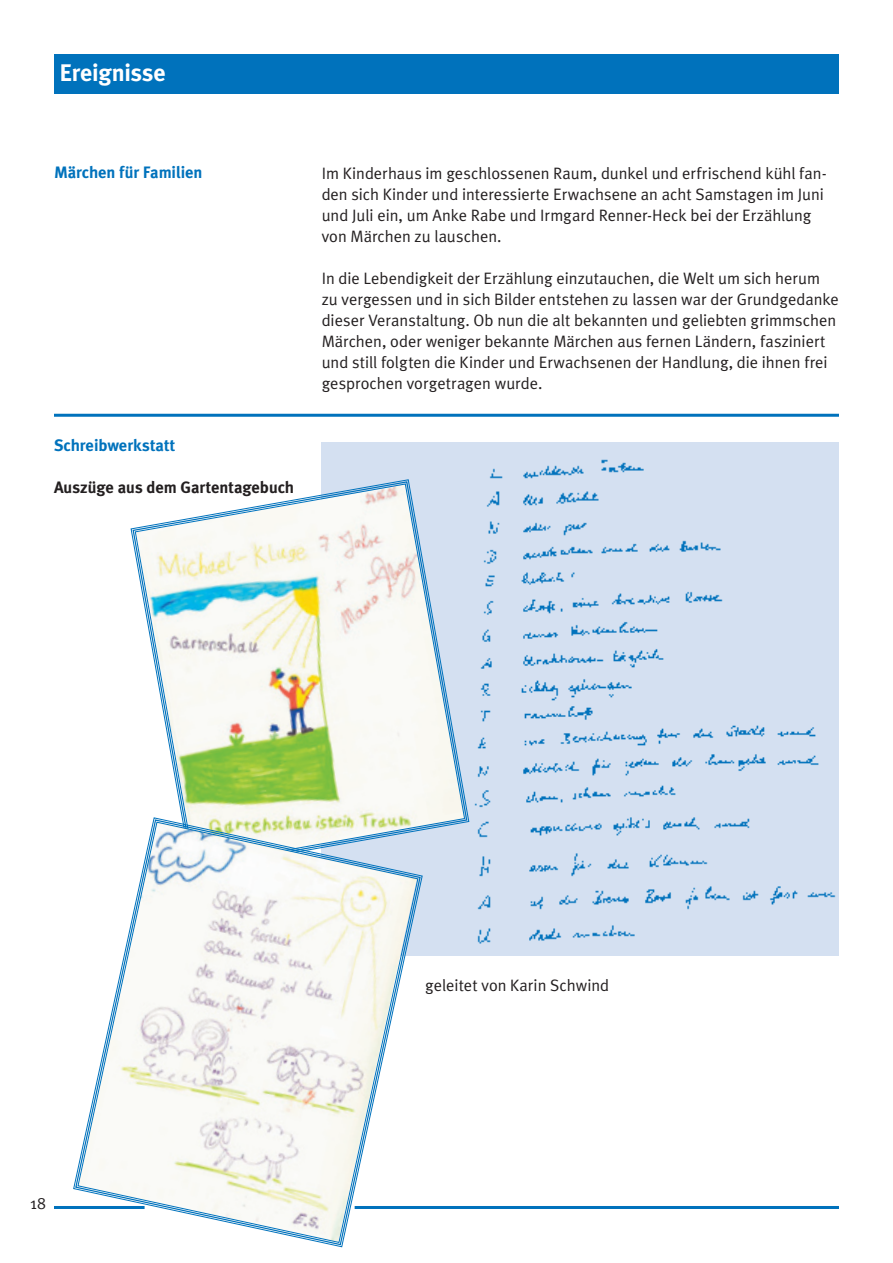
<style>
.page{position:relative;width:893px;height:1263px;background:#fff}
.page>*{position:absolute;margin:0;border:0;box-sizing:border-box;transform-origin:0 0}
.t1{font:700 24px "Meta Plus";letter-spacing:-.01em;color:#fff}
.t2{font:16.5px/21px "Meta Plus Normal";color:#231f20}
.t3{font:700 16.5px "Meta Plus";letter-spacing:-.005em;color:#0072bc}
.t4{font:700 16.5px "Meta Plus";letter-spacing:-.005em;color:#231f20}
</style>
<div class="page">
<div style="left:322px;top:442px;width:517px;height:513px;background:#d4e0f1"></div>
<img style="left:469px;top:459px;width:367px;height:485px">
<div style="left:54px;top:54px;width:785px;height:40px;background:#0072bc"></div>
<hr style="left:54px;top:414px;width:785px;height:3px;background:#0072bc">
<hr style="left:54px;top:1206px;width:785px;height:3px;background:#0072bc">
<svg style="left:135px;top:483px;width:330px;height:347px"></svg>
<svg style="left:74px;top:819px;width:347px;height:427px"></svg>
<svg style="left:77px;top:821px;width:342px;height:422px"></svg>
<h1 class="t1" style="left:60px;top:59px;width:108px">Ereignisse</h1>
<p class="t3" style="left:54px;top:163px;width:150px">Märchen für Familien</p>
<p class="t3" style="left:54px;top:436px;width:123px">Schreibwerkstatt</p>
<p class="t4" style="left:54px;top:478px;width:242px">Auszüge aus dem Gartentagebuch</p>
<p class="t2" style="left:322px;top:162px;width:507px">Im Kinderhaus im geschlossenen Raum, dunkel und erfrischend kühl fan&shy;den sich Kinder und interessierte Erwachsene an acht Samstagen im Juni und Juli ein, um Anke Rabe und Irmgard Renner-Heck bei der Erzählung von Märchen zu lauschen.</p>
<p class="t2" style="left:322px;top:267px;width:519px">In die Lebendigkeit der Erzählung einzutauchen, die Welt um sich herum zu vergessen und in sich Bilder entstehen zu lassen war der Grundgedanke dieser Veranstaltung. Ob nun die alt bekannten und geliebten grimmschen Märchen, oder weniger bekannte Märchen aus fernen Ländern, fasziniert und still folgten die Kinder und Erwachsenen der Handlung, die ihnen frei gesprochen vorgetragen wurde.</p>
<p class="t2" style="left:30px;top:1193px;width:17px">18</p>
<p class="t2" style="left:425px;top:975px;width:185px">geleitet von Karin Schwind</p>
</div>
